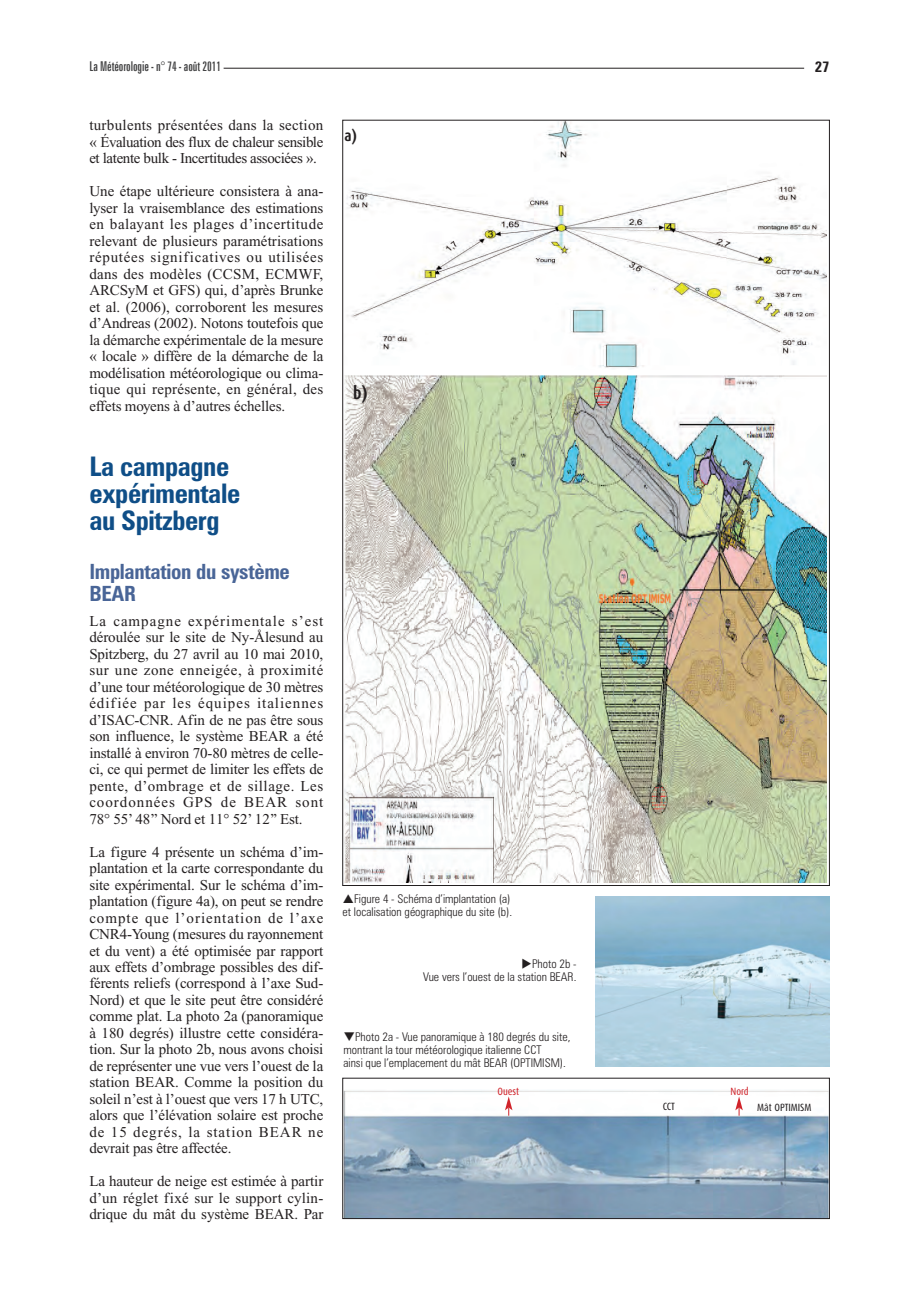
<style>
.page{position:relative;width:919px;height:1289px;background:#fff}
.page>*{position:absolute;margin:0;border:0;box-sizing:border-box;transform-origin:0 0}
.t1{font:700 condensed 27px/27px "Zurich BT";letter-spacing:-.015em;color:#0f4e87}
.t2{font:700 condensed 21px/22.5px "Zurich BT";letter-spacing:-.015em;color:#496597}
.t3{font:700 17.7px "Dax Condensed";color:#231f20}
.t4{font:700 15.6px "Dax Condensed";color:#231f20}
.t5{font:15px/16.5px "Times New Roman";letter-spacing:-.005em;color:#231f20;text-align:justify}
.t6{font:700 condensed 15px "Zurich BT";color:#231f20}
.t7{font:extra-condensed 13.5px "Zurich BT";letter-spacing:-.005em;color:#3e3e3f}
.t8{font:300 condensed 12px/12.9px "Zurich BT";color:#231f20;text-align:right}
.t9{font:10.5px "Dax Condensed";color:#231f20}
.t10{font:10.5px "Dax Condensed";color:#d1232a}
</style>
<div class="page">
<hr style="left:223px;top:68px;width:581px;height:1px;background:#231f20">
<img style="left:346px;top:122px;width:480px;height:246px">
<img style="left:595px;top:896px;width:234px;height:170px">
<img style="left:344px;top:1090px;width:483px;height:126px">
<svg style="left:505px;top:1096px;width:7px;height:19px"></svg>
<svg style="left:735px;top:1096px;width:7px;height:19px"></svg>
<img style="left:344px;top:375px;width:482px;height:508px">
<p class="t7" style="left:89px;top:62px;width:133px">La Météorologie - n° 74 - août 2011</p>
<p class="t6" style="left:814px;top:62px;width:16px">27</p>
<p class="t5" style="left:89px;top:118px;width:235px">turbulents présentées dans la section « Évaluation des flux de chaleur sensible et latente bulk - Incertitudes associées ».</p>
<p class="t5" style="left:89px;top:184px;width:235px">Une étape ultérieure consistera à ana&shy;lyser la vraisemblance des estimations en balayant les plages d’incertitude relevant de plusieurs paramétrisations réputées significatives ou utilisées dans des modèles (CCSM, ECMWF, ARCSyM et GFS) qui, d’après Brunke et al. (2006), corroborent les mesures d’Andreas (2002). Notons toutefois que la démarche expérimentale de la mesure « locale » diffère de la démarche de la modélisation météorologique ou clima&shy;tique qui représente, en général, des effets moyens à d’autres échelles.</p>
<h1 class="t1" style="left:89px;top:455px;width:152px">La campagne expérimentale au Spitzberg</h1>
<h2 class="t2" style="left:89px;top:562px;width:202px">Implantation du système<br>BEAR</h2>
<p class="t5" style="left:89px;top:613px;width:235px">La campagne expérimentale s’est déroulée sur le site de Ny-Ålesund au Spitzberg, du 27 avril au 10 mai 2010, sur une zone enneigée, à proximité d’une tour météorologique de 30 mètres édifiée par les équipes italiennes d’ISAC-CNR. Afin de ne pas être sous son influence, le système BEAR a été installé à environ 70-80 mètres de celle&shy;ci, ce qui permet de limiter les effets de pente, d’ombrage et de sillage. Les coordonnées GPS de BEAR sont 78° 55’ 48’’ Nord et 11° 52’ 12’’ Est.</p>
<p class="t5" style="left:89px;top:844px;width:235px">La figure 4 présente un schéma d’im&shy;plantation et la carte correspondante du site expérimental. Sur le schéma d’im&shy;plantation (figure 4a), on peut se rendre compte que l’orientation de l’axe CNR4-Young (mesures du rayonnement et du vent) a été optimisée par rapport aux effets d’ombrage possibles des dif&shy;férents reliefs (correspond à l’axe Sud-Nord) et que le site peut être considéré comme plat. La photo 2a (panoramique à 180 degrés) illustre cette considéra&shy;tion. Sur la photo 2b, nous avons choisi de représenter une vue vers l’ouest de la station BEAR. Comme la position du soleil n’est à l’ouest que vers 17 h UTC, alors que l’élévation solaire est proche de 15 degrés, la station BEAR ne devrait pas être affectée.</p>
<p class="t5" style="left:89px;top:1174px;width:235px">La hauteur de neige est estimée à partir d’un réglet fixé sur le support cylin&shy;drique du mât du système BEAR. Par</p>
<p class="t4" style="left:344px;top:127px;width:14px">a)</p>
<p class="t3" style="left:353px;top:383px;width:16px">b)</p>
<p class="t8" style="left:342px;top:893px;width:171px">Figure 4 - Schéma d’implantation (a)<br>et localisation géographique du site (b).</p>
<p class="t8" style="left:423px;top:958px;width:155px">Photo 2b -<br>Vue vers l’ouest de la station BEAR.</p>
<p class="t8" style="left:343px;top:1030px;width:228px;text-align:left;text-indent:12px">Photo 2a - Vue panoramique à 180 degrés du site, montrant la tour météorologique italienne CCT<br>ainsi que l’emplacement du mât BEAR (OPTIMISM).</p>
<p class="t10" style="left:497px;top:1085px;width:23px">Ouest</p>
<p class="t10" style="left:730px;top:1085px;width:20px">Nord</p>
<p class="t9" style="left:662px;top:1100px;width:14px">CCT</p>
<p class="t9" style="left:757px;top:1101px;width:56px">Mât OPTIMISM</p>
</div>
